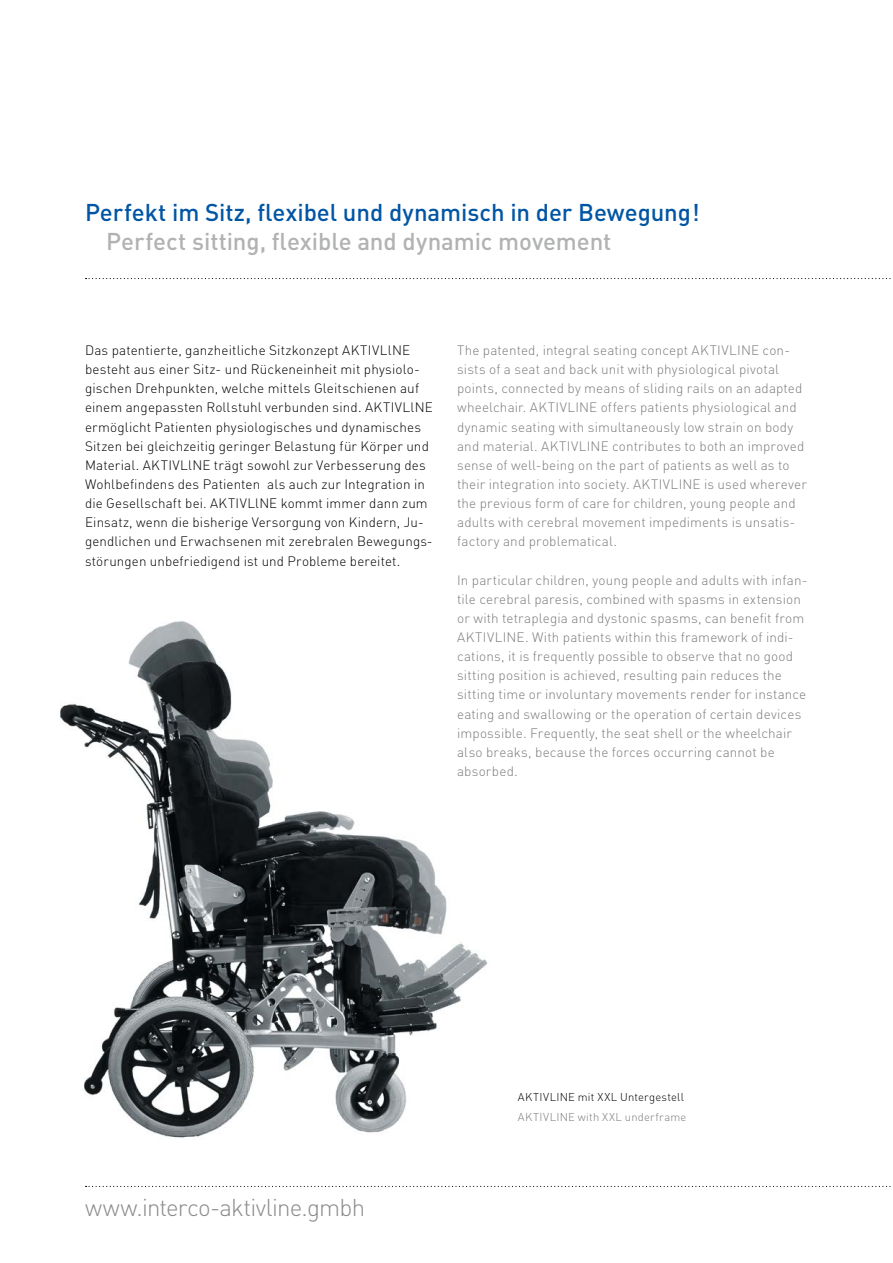
<style>
.page{position:relative;width:893px;height:1263px;background:#fff}
.page>*{position:absolute;margin:0;border:0;box-sizing:border-box;transform-origin:0 0}
.t1{font:500 24px "DIN";letter-spacing:-.005em;color:#0055a4}
.t2{font:500 24px "DIN";letter-spacing:-.005em;color:#b1b2b3}
.t3{font:300 24px "DIN";letter-spacing:-.035em;color:#8b8b8b}
.t4{font:13.5px/19.2px "DIN Light Alternate";letter-spacing:.01em;color:#7b7b7a}
.t5{font:13.5px/19.2px "DIN Light Alternate";letter-spacing:.01em;color:#000}
.t6{font:11.25px "DIN Light Alternate";letter-spacing:.02em;color:#000}
.t7{font:11.25px "DIN Light Alternate";letter-spacing:.03em;color:#7b7b7a}
</style>
<div class="page">
<svg style="left:86px;top:1186px;width:805px;height:1px"></svg>
<img style="left:60px;top:621px;width:428px;height:517px">
<svg style="left:86px;top:278px;width:805px;height:1px"></svg>
<h1 class="t1" style="left:85px;top:196px;width:616px">Perfekt im Sitz, flexibel und dynamisch in der Bewegung!</h1>
<h1 class="t2" style="left:106px;top:225px;width:507px">Perfect sitting, flexible and dynamic movement</h1>
<p class="t5" style="left:85px;top:340px;width:349px">Das patentierte, ganzheitliche Sitzkonzept AKTIVLlNE besteht aus einer Sitz- und Rückeneinheit mit physiolo&shy;gischen Drehpunkten, welche mittels Gleitschienen auf einem angepassten Rollstuhl verbunden sind. AKTIVLlNE ermöglicht Patienten physiologisches und dynamisches Sitzen bei gleichzeitig geringer Belastung für Körper und Material. AKTIVLlNE trägt sowohl zur Verbesserung des Wohlbefindens des Patienten als auch zur Integration in die Gesellschaft bei. AKTIVLlNE kommt immer dann zum Einsatz, wenn die bisherige Versorgung von Kindern, Ju&shy;gendlichen und Erwachsenen mit zerebralen Bewegungs&shy;störungen unbefriedigend ist und Probleme bereitet.</p>
<p class="t4" style="left:457px;top:340px;width:351px">The patented, integral seating concept AKTIVLINE con&shy;sists of a seat and back unit with physiological pivotal points, connected by means of sliding rails on an adapted wheelchair. AKTIVLINE offers patients physiological and dynamic seating with simultaneously low strain on body and material. AKTIVLINE contributes to both an improved sense of well-being on the part of patients as well as to their integration into society. AKTIVLINE is used wherever the previous form of care for children, young people and adults with cerebral movement impediments is unsatis&shy;factory and problematical.</p>
<p class="t4" style="left:457px;top:570px;width:352px">In particular children, young people and adults with infan&shy;tile cerebral paresis, combined with spasms in extension or with tetraplegia and dystonic spasms, can benefit from AKTIVLINE. With patients within this framework of indi&shy;cations, it is frequently possible to observe that no good sitting position is achieved, resulting pain reduces the sitting time or involuntary movements render for instance eating and swallowing or the operation of certain devices impossible. Frequently, the seat shell or the wheelchair also breaks, because the forces occurring cannot be absorbed.</p>
<h1 class="t3" style="left:85px;top:1191px;width:282px">www.interco-aktivline.gmbh</h1>
<p class="t6" style="left:518px;top:1090px;width:168px">AKTIVLINE mit XXL Untergestell</p>
<p class="t7" style="left:518px;top:1109px;width:170px">AKTIVLINE with XXL underframe</p>
</div>
